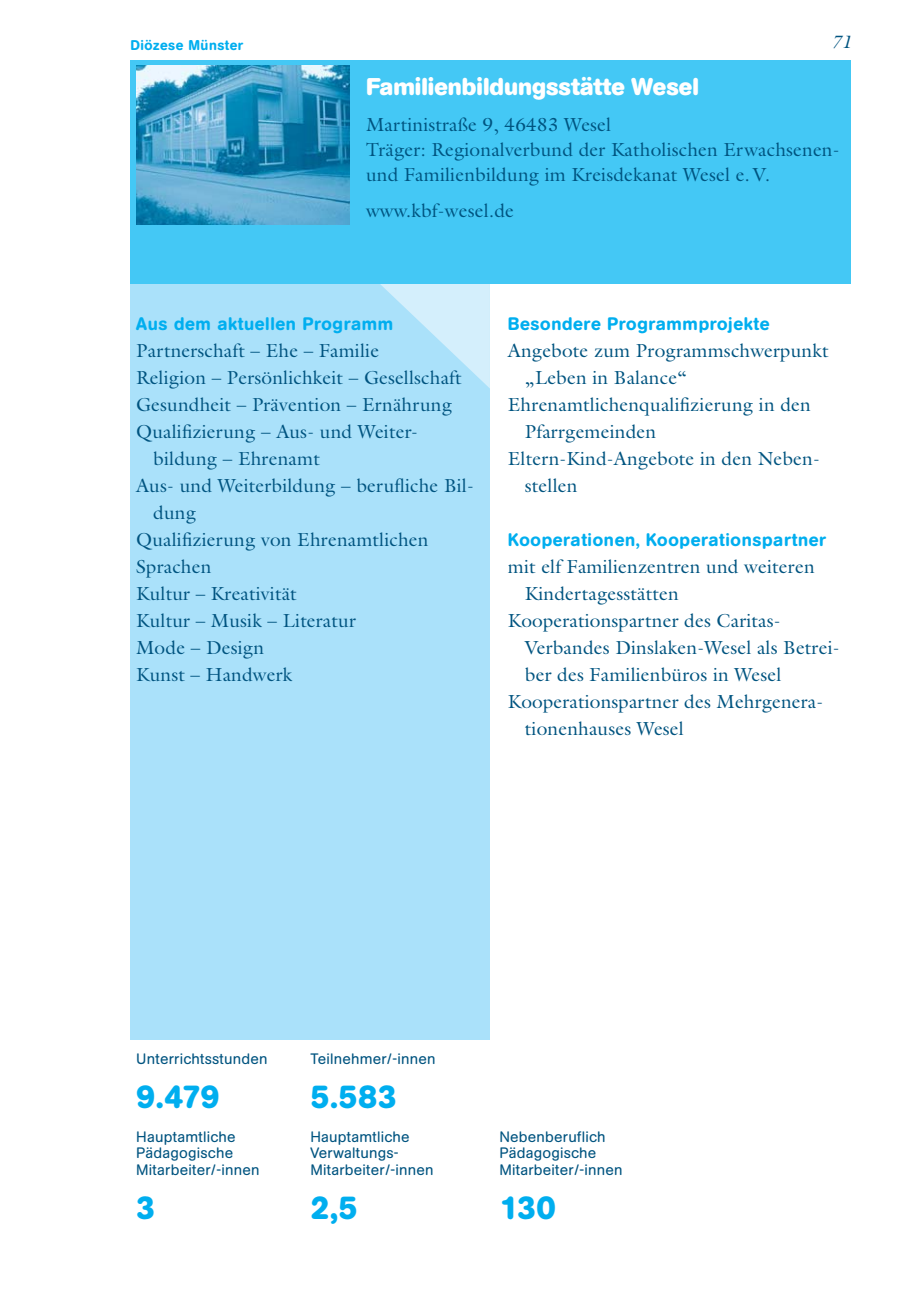
<style>
.page{position:relative;width:908px;height:1304px;background:#fff}
.page>*{position:absolute;margin:0;border:0;box-sizing:border-box;transform-origin:0 0}
.t1{font:700 32px "AG Book Rounded BQ";letter-spacing:-.015em;color:#00aeef}
.t2{font:700 24px "AG Book Rounded BQ";color:#fff}
.t3{font:19px/25px "Galliard";letter-spacing:.01em;color:#005480}
.t4{font:500 18px "AG Book Rounded BQ";letter-spacing:.035em;color:#00aeef}
.t5{font:italic 18px "Galliard";color:#005480}
.t6{font:15px "AG Book Rounded BQ";letter-spacing:.015em;color:#005480}
.t7{font:500 14px "AG Book Rounded BQ";letter-spacing:.035em;color:#00aeef}
</style>
<div class="page">
<div style="left:130px;top:283px;width:359px;height:757px;background:#aae1fa"></div>
<svg style="left:379px;top:283px;width:110px;height:104px"></svg>
<div style="left:130px;top:60px;width:720px;height:223px;background:#44c8f5"></div>
<img style="left:136px;top:65px;width:213px;height:160px">
<p class="t7" style="left:130px;top:40px;width:114px">Diözese Münster</p>
<p class="t5" style="left:831px;top:35px;width:21px">71</p>
<p class="t2" style="left:366px;top:77px;width:334px">Familienbildungsstätte Wesel</p>
<p class="t3" style="left:366px;top:114px;width:475px">Martinistraße 9, 46483 Wesel<br>Träger: Regionalverbund der Katholischen Erwachsenen&shy;und Familienbildung im Kreisdekanat Wesel e. V.</p>
<p class="t3" style="left:366px;top:200px;width:149px">www.kbf-wesel.de</p>
<p class="t4" style="left:136px;top:316px;width:258px">Aus dem aktuellen Programm</p>
<p class="t3" style="left:136px;top:340px;width:244px">Partnerschaft – Ehe – Familie</p>
<p class="t3" style="left:136px;top:367px;width:327px">Religion – Persönlichkeit – Gesellschaft</p>
<p class="t3" style="left:136px;top:394px;width:317px">Gesundheit – Prävention – Ernährung</p>
<p class="t3" style="left:136px;top:421px;width:283px">Qualifizierung – Aus- und Weiter-</p>
<p class="t3" style="left:153px;top:448px;width:168px">bildung – Ehrenamt</p>
<p class="t3" style="left:136px;top:475px;width:339px">Aus- und Weiterbildung – berufliche Bil-</p>
<p class="t3" style="left:153px;top:502px;width:44px">dung</p>
<p class="t3" style="left:136px;top:529px;width:294px">Qualifizierung von Ehrenamtlichen</p>
<p class="t3" style="left:136px;top:556px;width:77px">Sprachen</p>
<p class="t3" style="left:136px;top:583px;width:162px">Kultur – Kreativität</p>
<p class="t3" style="left:136px;top:610px;width:221px">Kultur – Musik – Literatur</p>
<p class="t3" style="left:136px;top:637px;width:129px">Mode – Design</p>
<p class="t3" style="left:136px;top:664px;width:157px">Kunst – Handwerk</p>
<p class="t4" style="left:507px;top:316px;width:263px">Besondere Programmprojekte</p>
<p class="t3" style="left:507px;top:340px;width:322px">Angebote zum Programmschwerpunkt</p>
<p class="t3" style="left:524px;top:367px;width:164px">„Leben in Balance“</p>
<p class="t3" style="left:507px;top:394px;width:304px">Ehrenamtlichenqualifizierung in den</p>
<p class="t3" style="left:524px;top:421px;width:133px">Pfarrgemeinden</p>
<p class="t3" style="left:507px;top:448px;width:313px">Eltern-Kind-Angebote in den Neben-</p>
<p class="t3" style="left:524px;top:475px;width:54px">stellen</p>
<p class="t4" style="left:507px;top:532px;width:319px">Kooperationen, Kooperationspartner</p>
<p class="t3" style="left:507px;top:556px;width:308px">mit elf Familienzentren und weiteren</p>
<p class="t3" style="left:524px;top:583px;width:155px">Kindertagesstätten</p>
<p class="t3" style="left:507px;top:610px;width:274px">Kooperationspartner des Caritas-</p>
<p class="t3" style="left:524px;top:637px;width:316px">Verbandes Dinslaken-Wesel als Betrei-</p>
<p class="t3" style="left:524px;top:664px;width:258px">ber des Familienbüros in Wesel</p>
<p class="t3" style="left:507px;top:691px;width:317px">Kooperationspartner des Mehrgenera-</p>
<p class="t3" style="left:524px;top:718px;width:160px">tionenhauses Wesel</p>
<p class="t6" style="left:136px;top:1053px;width:133px">Unterrichtsstunden</p>
<p class="t6" style="left:310px;top:1053px;width:126px">Teilnehmer/-innen</p>
<h1 class="t1" style="left:136px;top:1084px;width:85px">9.479</h1>
<h1 class="t1" style="left:310px;top:1084px;width:88px">5.583</h1>
<p class="t6" style="left:136px;top:1131px;width:101px">Hauptamtliche</p>
<p class="t6" style="left:310px;top:1131px;width:101px">Hauptamtliche</p>
<p class="t6" style="left:499px;top:1131px;width:107px">Nebenberuflich</p>
<p class="t6" style="left:136px;top:1147px;width:98px">Pädagogische</p>
<p class="t6" style="left:310px;top:1147px;width:89px">Verwaltungs-</p>
<p class="t6" style="left:499px;top:1147px;width:98px">Pädagogische</p>
<p class="t6" style="left:136px;top:1164px;width:125px">Mitarbeiter/-innen</p>
<p class="t6" style="left:310px;top:1164px;width:125px">Mitarbeiter/-innen</p>
<p class="t6" style="left:499px;top:1164px;width:125px">Mitarbeiter/-innen</p>
<h1 class="t1" style="left:136px;top:1195px;width:21px">3</h1>
<h1 class="t1" style="left:310px;top:1195px;width:49px">2,5</h1>
<h1 class="t1" style="left:499px;top:1195px;width:58px">130</h1>
</div>
